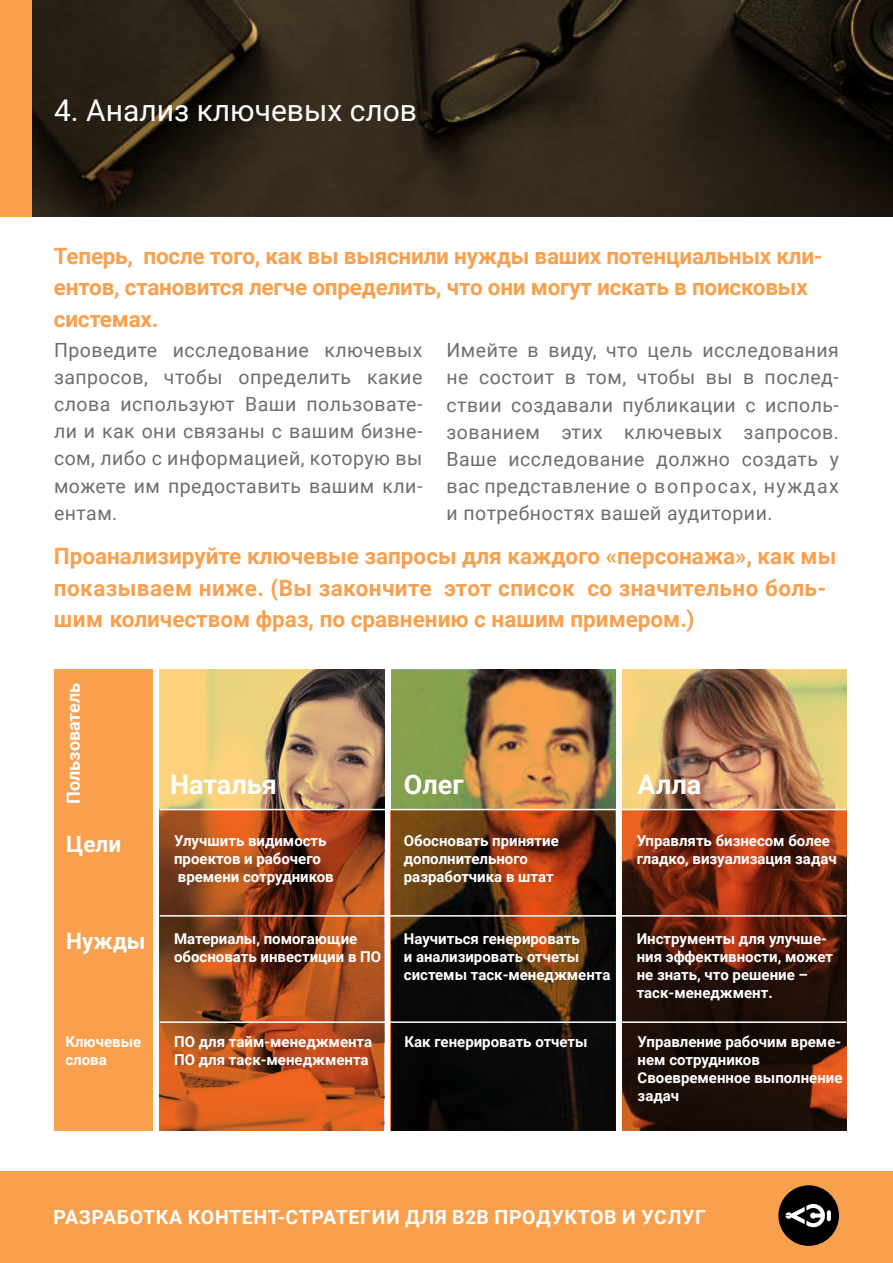
<style>
.page{position:relative;width:893px;height:1263px;background:#fff}
.page>*{position:absolute;margin:0;border:0;box-sizing:border-box;transform-origin:0 0}
.t1{font:30px "Roboto";color:#fff}
.t2{font:700 27px "Roboto";color:#fff}
.t3{font:700 22.5px/31.5px "Roboto";color:#f9a04e}
.t4{font:700 22.5px "Roboto";color:#fff}
.t5{font:19.5px/27px "Roboto";letter-spacing:.025em;color:#6d6e71;text-align:justify}
.t6{font:700 19.5px "Roboto";letter-spacing:.035em;color:#fff}
.t7{font:700 18px "Roboto";color:#fff}
.t8{font:700 15px/18px "Roboto";color:#fff}
</style>
<div class="page">
<img style="left:622px;top:669px;width:224px;height:140px">
<svg style="left:391px;top:671px;width:224px;height:459px;background:#998245"></svg>
<svg style="left:31px;top:0;width:862px;height:216px;background:#2c2216"></svg>
<div style="left:0;top:0;width:31px;height:216px;background:#f9a04e"></div>
<div style="left:54px;top:669px;width:99px;height:461px;background:#f9a04e"></div>
<svg style="left:160px;top:669px;width:224px;height:140px;background:#ccaa6f"></svg>
<svg style="left:160px;top:810px;width:224px;height:320px;background:#a0481b"></svg>
<svg style="left:390px;top:810px;width:224px;height:320px;background:#351c0c"></svg>
<svg style="left:622px;top:810px;width:224px;height:320px;background:#4b1b0b"></svg>
<hr style="left:160px;top:809px;width:686px;height:1px;background:#fff">
<hr style="left:160px;top:915px;width:686px;height:2px;background:#fff">
<hr style="left:160px;top:1021px;width:686px;height:2px;background:#fff">
<div style="left:0;top:1172px;width:893px;height:91px;background:#f9a04e"></div>
<div style="left:778px;top:1185px;width:61px;height:61px;background:#000;border-radius:50%"></div>
<svg style="left:827px;top:1210px;width:4px;height:11px"></svg>
<svg style="left:785px;top:1204px;width:40px;height:23px"></svg>
<h1 class="t1" style="left:54px;top:89px;width:364px">4. Анализ ключевых слов</h1>
<h3 class="t3" style="left:54px;top:239px;width:770px">Теперь, после того, как вы выяснили нужды ваших потенциальных кли&shy;ентов, становится легче определить, что они могут искать в поисковых системах.</h3>
<h3 class="t5" style="left:54px;top:336px;width:370px">Проведите исследование ключевых запросов, чтобы определить какие слова используют Ваши пользовате&shy;ли и как они связаны с вашим бизне&shy;сом, либо с информацией, которую вы можете им предоставить вашим кли&shy;ентам.</h3>
<p class="t5" style="left:446px;top:336px;width:394px">Имейте в виду, что цель исследования не состоит в том, чтобы вы в послед&shy;ствии создавали публикации с исполь&shy;зованием этих ключевых запросов.<br>Ваше исследование должно создать у вас представление о вопросах, нуждах и потребностях вашей аудитории.</p>
<h3 class="t3" style="left:54px;top:540px;width:784px">Проанализируйте ключевые запросы для каждого «персонажа», как мы показываем ниже. (Вы закончите этот список со значительно боль&shy;шим количеством фраз, по сравнению с нашим примером.)</h3>
<p class="t7" style="left:61px;top:804px;width:122px;rotate:-90deg">Пользователь</p>
<h2 class="t2" style="left:170px;top:766px;width:108px">Наталья</h2>
<h2 class="t2" style="left:404px;top:766px;width:61px">Олег</h2>
<h2 class="t2" style="left:638px;top:766px;width:65px">Алла</h2>
<h3 class="t4" style="left:66px;top:828px;width:56px">Цели</h3>
<p class="t8" style="left:174px;top:831px;width:161px">Улучшить видимость проектов и рабочего времени сотрудников</p>
<p class="t8" style="left:404px;top:831px;width:156px">Обосновать принятие дополнительного разработчика в штат</p>
<p class="t8" style="left:637px;top:831px;width:202px">Управлять бизнесом более гладко, визуализация задач</p>
<h3 class="t4" style="left:66px;top:925px;width:81px">Нужды</h3>
<p class="t8" style="left:174px;top:929px;width:209px">Материалы, помогающие обосновать инвестиции в ПО</p>
<p class="t8" style="left:404px;top:929px;width:208px">Научиться генерировать<br>и анализировать отчеты системы таск-менеджмента</p>
<p class="t8" style="left:637px;top:929px;width:198px">Инструменты для улучше&shy;ния эффективности, может не знать, что решение – таск-менеджмент.</p>
<p class="t8" style="left:65px;top:1032px;width:77px">Ключевые слова</p>
<p class="t8" style="left:174px;top:1032px;width:200px">ПО для тайм-менеджмента<br>ПО для таск-менеджмента</p>
<p class="t8" style="left:405px;top:1032px;width:185px">Как генерировать отчеты</p>
<p class="t8" style="left:638px;top:1032px;width:206px">Управление рабочим време&shy;нем сотрудников<br>Своевременное выполнение задач</p>
<h3 class="t6" style="left:53px;top:1203px;width:654px">РАЗРАБОТКА КОНТЕНТ-СТРАТЕГИИ ДЛЯ B2B ПРОДУКТОВ И УСЛУГ</h3>
</div>
